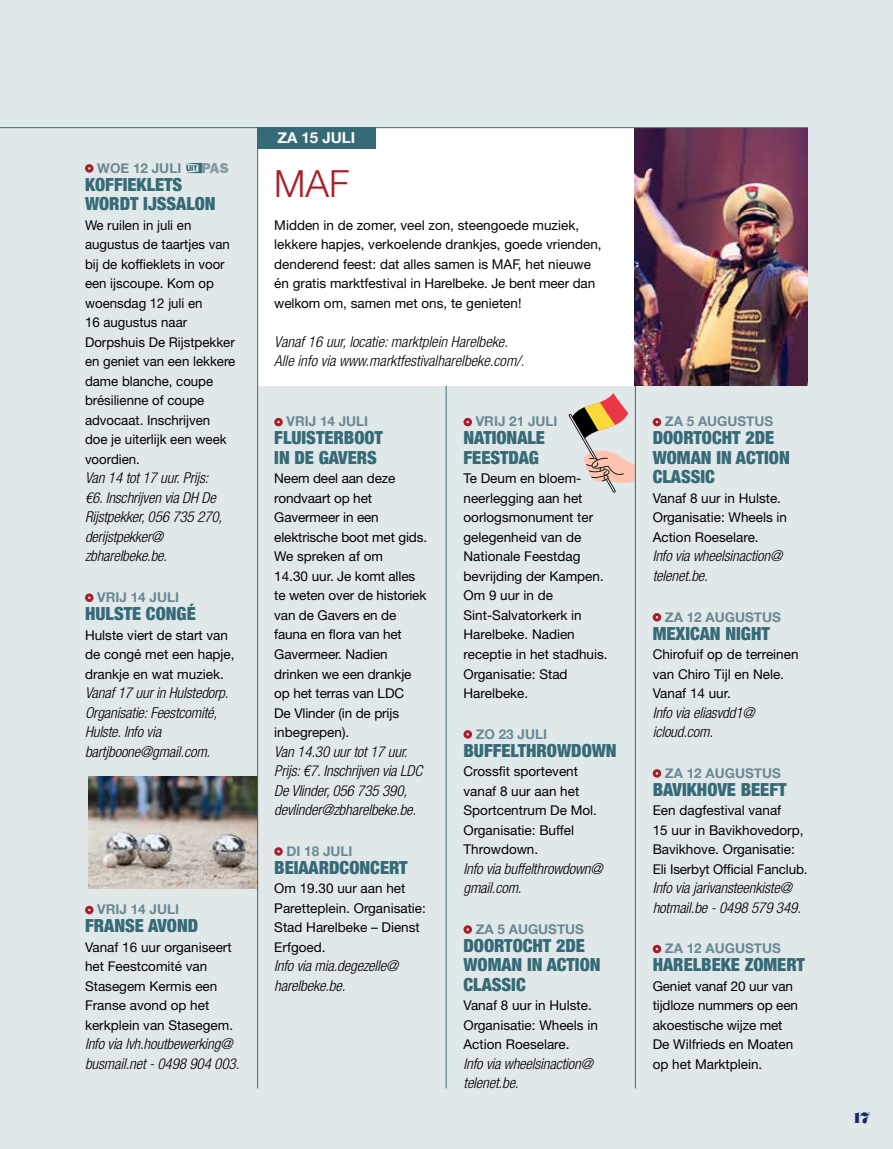
<style>
.page{position:relative;width:893px;height:1149px;background:#fff}
.page>*{position:absolute;margin:0;border:0;box-sizing:border-box;transform-origin:0 0}
.t1{font:300 37.5px "Helvetica Neue LT Std";color:#a81f29}
.t2{font:900 condensed 18px/19.5px "Helvetica Neue";color:#366a76}
.t3{font:italic 300 condensed 15px/19.5px "Helvetica Neue LT Std";letter-spacing:-.01em;color:#000}
.t4{font:700 15px "Helvetica Neue";color:#fff}
.t5{font:15px "Sybarite Huge";color:#192a67}
.t6{font:13.5px/19.5px "Helvetica Neue LT Std";color:#000}
.t7{font:700 13.5px "Helvetica Neue";color:#6a8893}
</style>
<div class="page">
<div style="left:0;top:0;width:893px;height:1148px;background:#e0e8ea"></div>
<div style="left:257px;top:128px;width:551px;height:258px;background:#fff"></div>
<img style="left:635px;top:128px;width:173px;height:258px">
<div style="left:85px;top:164px;width:9px;height:8px;border:3px solid #a81f29;border-radius:50%"></div>
<svg style="left:186px;top:163px;width:42px;height:10px"></svg>
<div style="left:85px;top:593px;width:9px;height:9px;border:3px solid #a81f29;border-radius:50%"></div>
<div style="left:85px;top:905px;width:9px;height:9px;border:3px solid #a81f29;border-radius:50%"></div>
<div style="left:274px;top:417px;width:9px;height:9px;border:3px solid #a81f29;border-radius:50%"></div>
<div style="left:274px;top:846px;width:9px;height:9px;border:3px solid #a81f29;border-radius:50%"></div>
<div style="left:463px;top:417px;width:9px;height:9px;border:3px solid #a81f29;border-radius:50%"></div>
<div style="left:463px;top:729px;width:9px;height:9px;border:3px solid #a81f29;border-radius:50%"></div>
<div style="left:463px;top:924px;width:9px;height:9px;border:3px solid #a81f29;border-radius:50%"></div>
<div style="left:653px;top:417px;width:8px;height:9px;border:3px solid #a81f29;border-radius:50%"></div>
<div style="left:653px;top:612px;width:8px;height:9px;border:3px solid #a81f29;border-radius:50%"></div>
<div style="left:653px;top:768px;width:8px;height:9px;border:3px solid #a81f29;border-radius:50%"></div>
<div style="left:653px;top:944px;width:8px;height:8px;border:3px solid #a81f29;border-radius:50%"></div>
<div style="left:257px;top:127px;width:118px;height:21px;background:#366a76"></div>
<svg style="left:568px;top:393px;width:67px;height:99px"></svg>
<img style="left:88px;top:776px;width:169px;height:112px">
<hr style="left:0;top:127px;width:808px;height:1px;background:#366a76">
<hr style="left:446px;top:385px;width:1px;height:702px;background:#366a76">
<hr style="left:635px;top:385px;width:1px;height:702px;background:#366a76">
<hr style="left:257px;top:127px;width:1px;height:961px;background:#366a76">
<p class="t7" style="left:97px;top:157px;width:86px">WOE 12 JULI</p>
<h2 class="t2" style="left:85px;top:173px;width:132px">KOFFIEKLETS<br>WORDT IJSSALON</h2>
<p class="t6" style="left:85px;top:215px;width:152px">We ruilen in juli en augustus de taartjes van bij de koffieklets in voor een ijscoupe. Kom op woensdag 12 juli en<br>16 augustus naar<br>Dorpshuis De Rijstpekker en geniet van een lekkere dame blanche, coupe brésilienne of coupe advocaat. Inschrijven doe je uiterlijk een week voordien.</p>
<p class="t3" style="left:85px;top:468px;width:139px">Van 14 tot 17 uur. Prijs: €6. Inschrijven via DH De<br>Rijstpekker, 056 735 270, derijstpekker@ zbharelbeke.be.</p>
<p class="t7" style="left:97px;top:586px;width:83px">VRIJ 14 JULI</p>
<h2 class="t2" style="left:85px;top:602px;width:112px">HULSTE CONGÉ</h2>
<p class="t6" style="left:85px;top:624px;width:151px">Hulste viert de start van de congé met een hapje, drankje en wat muziek.</p>
<p class="t3" style="left:85px;top:683px;width:145px">Vanaf 17 uur in Hulstedorp.<br>Organisatie: Feestcomité,<br>Hulste. Info via bartjboone@gmail.com.</p>
<p class="t7" style="left:97px;top:898px;width:83px">VRIJ 14 JULI</p>
<h2 class="t2" style="left:85px;top:914px;width:115px">FRANSE AVOND</h2>
<p class="t6" style="left:85px;top:936px;width:150px">Vanaf 16 uur organiseert het Feestcomité van<br>Stasegem Kermis een<br>Franse avond op het kerkplein van Stasegem.</p>
<p class="t3" style="left:85px;top:1034px;width:156px">Info via lvh.houtbewerking@ busmail.net - 0498 904 003.</p>
<p class="t4" style="left:277px;top:126px;width:79px">ZA 15 JULI</p>
<h1 class="t1" style="left:274px;top:160px;width:76px">MAF</h1>
<p class="t6" style="left:274px;top:215px;width:329px">Midden in de zomer, veel zon, steengoede muziek, lekkere hapjes, verkoelende drankjes, goede vrienden, denderend feest: dat alles samen is MAF, het nieuwe én gratis marktfestival in Harelbeke. Je bent meer dan welkom om, samen met ons, te genieten!</p>
<p class="t3" style="left:274px;top:332px;width:252px">Vanaf 16 uur, locatie: marktplein Harelbeke.<br>Alle info via www.marktfestivalharelbeke.com/.</p>
<p class="t7" style="left:287px;top:411px;width:83px">VRIJ 14 JULI</p>
<h2 class="t2" style="left:274px;top:427px;width:110px">FLUISTERBOOT<br>IN DE GAVERS</h2>
<p class="t6" style="left:274px;top:468px;width:154px">Neem deel aan deze rondvaart op het<br>Gavermeer in een elektrische boot met gids.<br>We spreken af om<br>14.30 uur. Je komt alles te weten over de historiek van de Gavers en de fauna en flora van het<br>Gavermeer. Nadien drinken we een drankje op het terras van LDC<br>De Vlinder (in de prijs inbegrepen).</p>
<p class="t3" style="left:274px;top:741px;width:149px">Van 14.30 uur tot 17 uur.<br>Prijs: €7. Inschrijven via LDC<br>De Vlinder, 056 735 390, devlinder@zbharelbeke.be.</p>
<p class="t7" style="left:287px;top:840px;width:68px">DI 18 JULI</p>
<h2 class="t2" style="left:274px;top:856px;width:135px">BEIAARDCONCERT</h2>
<p class="t6" style="left:274px;top:878px;width:153px">Om 19.30 uur aan het<br>Paretteplein. Organisatie:<br>Stad Harelbeke – Dienst<br>Erfgoed.</p>
<p class="t3" style="left:274px;top:956px;width:125px">Info via mia.degezelle@ harelbeke.be.</p>
<p class="t7" style="left:476px;top:411px;width:83px">VRIJ 21 JULI</p>
<h2 class="t2" style="left:463px;top:427px;width:83px">NATIONALE<br>FEESTDAG</h2>
<p class="t6" style="left:463px;top:468px;width:146px">Te Deum en bloem&shy;neerlegging aan het oorlogsmonument ter gelegenheid van de<br>Nationale Feestdag bevrijding der Kampen.<br>Om 9 uur in de<br>Sint-Salvatorkerk in<br>Harelbeke. Nadien receptie in het stadhuis.<br>Organisatie: Stad<br>Harelbeke.</p>
<p class="t7" style="left:476px;top:723px;width:73px">ZO 23 JULI</p>
<h2 class="t2" style="left:463px;top:739px;width:155px">BUFFELTHROWDOWN</h2>
<p class="t6" style="left:463px;top:761px;width:135px">Crossfit sportevent vanaf 8 uur aan het<br>Sportcentrum De Mol.<br>Organisatie: Buffel<br>Throwdown.</p>
<p class="t3" style="left:463px;top:858px;width:141px">Info via buffelthrowdown@ gmail.com.</p>
<p class="t7" style="left:476px;top:918px;width:110px">ZA 5 AUGUSTUS</p>
<h2 class="t2" style="left:463px;top:934px;width:139px">DOORTOCHT 2DE<br>WOMAN IN ACTION<br>CLASSIC</h2>
<p class="t6" style="left:463px;top:995px;width:136px">Vanaf 8 uur in Hulste.<br>Organisatie: Wheels in<br>Action Roeselare.</p>
<p class="t3" style="left:463px;top:1053px;width:131px">Info via wheelsinaction@ telenet.be.</p>
<p class="t7" style="left:665px;top:411px;width:110px">ZA 5 AUGUSTUS</p>
<h2 class="t2" style="left:653px;top:427px;width:139px">DOORTOCHT 2DE<br>WOMAN IN ACTION<br>CLASSIC</h2>
<p class="t6" style="left:653px;top:488px;width:136px">Vanaf 8 uur in Hulste.<br>Organisatie: Wheels in<br>Action Roeselare.</p>
<p class="t3" style="left:653px;top:546px;width:131px">Info via wheelsinaction@ telenet.be.</p>
<p class="t7" style="left:665px;top:606px;width:117px">ZA 12 AUGUSTUS</p>
<h2 class="t2" style="left:653px;top:622px;width:119px">MEXICAN NIGHT</h2>
<p class="t6" style="left:653px;top:644px;width:147px">Chirofuif op de terreinen van Chiro Tijl en Nele.<br>Vanaf 14 uur.</p>
<p class="t3" style="left:653px;top:702px;width:103px">Info via eliasvdd1@ icloud.com.</p>
<p class="t7" style="left:665px;top:762px;width:117px">ZA 12 AUGUSTUS</p>
<h2 class="t2" style="left:653px;top:778px;width:135px">BAVIKHOVE BEEFT</h2>
<p class="t6" style="left:653px;top:800px;width:156px">Een dagfestival vanaf<br>15 uur in Bavikhovedorp,<br>Bavikhove. Organisatie:<br>Eli Iserbyt Official Fanclub.</p>
<p class="t3" style="left:653px;top:878px;width:150px">Info via jarivansteenkiste@ hotmail.be - 0498 579 349.</p>
<p class="t7" style="left:665px;top:937px;width:117px">ZA 12 AUGUSTUS</p>
<h2 class="t2" style="left:653px;top:953px;width:154px">HARELBEKE ZOMERT</h2>
<p class="t6" style="left:653px;top:975px;width:147px">Geniet vanaf 20 uur van tijdloze nummers op een akoestische wijze met<br>De Wilfrieds en Moaten op het Marktplein.</p>
<p class="t5" style="left:854px;top:1107px;width:17px">17</p>
</div>
